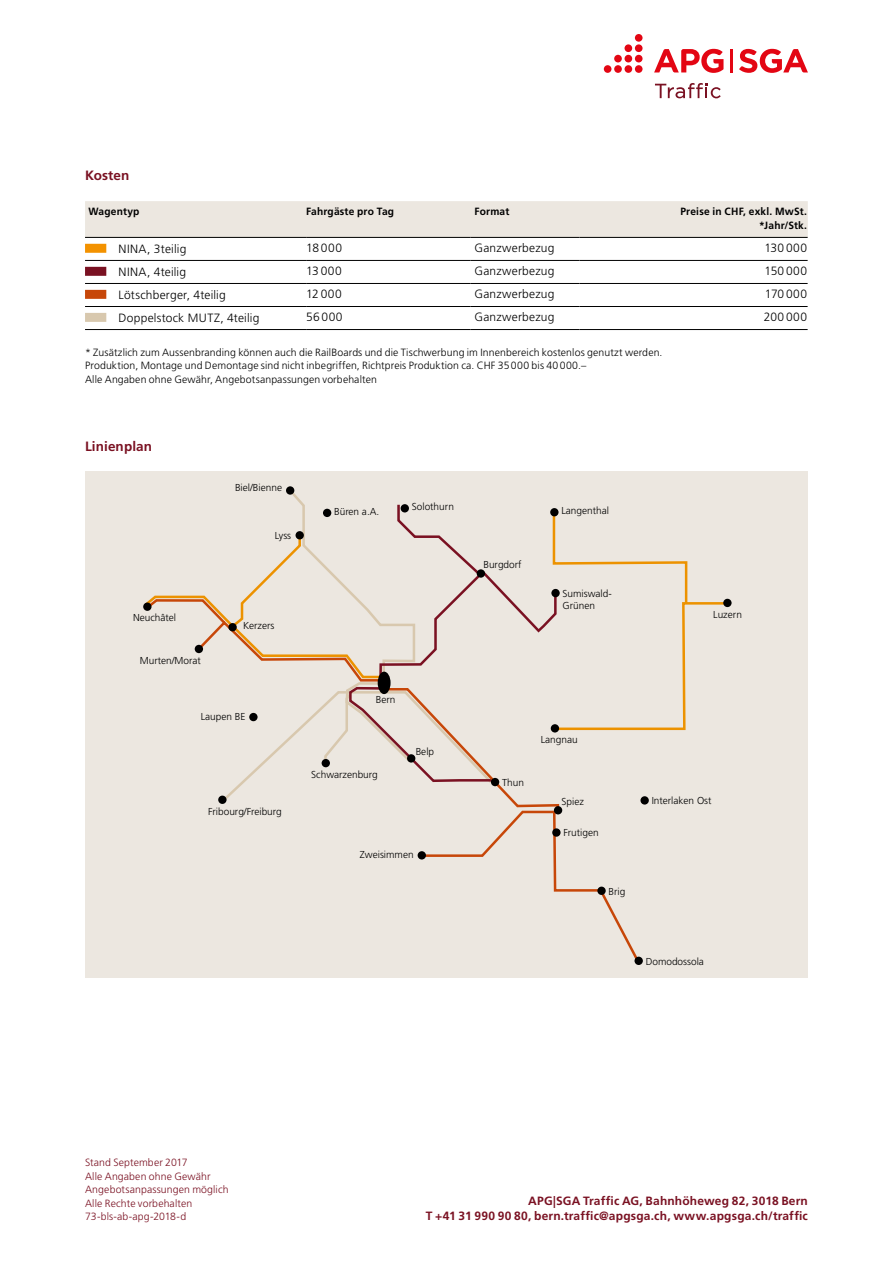
<style>
.page{position:relative;width:893px;height:1263px;background:#fff}
.page>*{position:absolute;margin:0;border:0;box-sizing:border-box;transform-origin:0 0}
.t1{font:700 13.5px "Frutiger LT Std";letter-spacing:.01em;color:#7a1122}
.t2{font:300 12px "Frutiger LT Std";letter-spacing:.02em;color:#000}
.t3{font:700 12px/15px "Frutiger LT Std";letter-spacing:.015em;color:#7a1122;text-align:right}
.t4{font:300 10.5px/13.5px "Frutiger LT Std";letter-spacing:.01em;color:#000}
.t5{font:300 10.5px/13.5px "Frutiger LT Std";letter-spacing:.01em;color:#7a1122}
.t6{font:700 10.5px/13.5px "Frutiger LT Std";letter-spacing:.02em;color:#000;text-align:right}
.t7{font:300 10.05px/12.1px "Frutiger LT Std";color:#000}
</style>
<div class="page">
<div style="left:85px;top:471px;width:723px;height:507px;background:#ece7e0"></div>
<svg style="left:147px;top:487px;width:582px;height:478px"></svg>
<div style="left:286px;top:486px;width:8px;height:9px;background:#000;border-radius:50%"></div>
<div style="left:477px;top:569px;width:8px;height:9px;background:#000;border-radius:50%"></div>
<div style="left:195px;top:645px;width:8px;height:8px;background:#000;border-radius:50%"></div>
<div style="left:322px;top:759px;width:8px;height:8px;background:#000;border-radius:50%"></div>
<div style="left:143px;top:602px;width:9px;height:9px;background:#000;border-radius:50%"></div>
<div style="left:218px;top:796px;width:9px;height:8px;background:#000;border-radius:50%"></div>
<div style="left:323px;top:509px;width:8px;height:8px;background:#000;border-radius:50%"></div>
<div style="left:597px;top:887px;width:9px;height:8px;background:#000;border-radius:50%"></div>
<div style="left:634px;top:957px;width:9px;height:8px;background:#000;border-radius:50%"></div>
<div style="left:552px;top:828px;width:9px;height:9px;background:#000;border-radius:50%"></div>
<div style="left:640px;top:796px;width:9px;height:8px;background:#000;border-radius:50%"></div>
<div style="left:491px;top:778px;width:8px;height:8px;background:#000;border-radius:50%"></div>
<div style="left:407px;top:754px;width:8px;height:8px;background:#000;border-radius:50%"></div>
<div style="left:378px;top:672px;width:13px;height:22px;background:#000;border-radius:50%"></div>
<div style="left:551px;top:589px;width:9px;height:8px;background:#000;border-radius:50%"></div>
<div style="left:401px;top:504px;width:8px;height:8px;background:#000;border-radius:50%"></div>
<div style="left:554px;top:806px;width:8px;height:8px;background:#000;border-radius:50%"></div>
<div style="left:228px;top:623px;width:9px;height:8px;background:#000;border-radius:50%"></div>
<div style="left:550px;top:508px;width:8px;height:8px;background:#000;border-radius:50%"></div>
<div style="left:723px;top:599px;width:9px;height:8px;background:#000;border-radius:50%"></div>
<div style="left:551px;top:724px;width:8px;height:8px;background:#000;border-radius:50%"></div>
<div style="left:296px;top:531px;width:8px;height:8px;background:#000;border-radius:50%"></div>
<div style="left:418px;top:851px;width:8px;height:8px;background:#000;border-radius:50%"></div>
<div style="left:249px;top:713px;width:9px;height:8px;background:#000;border-radius:50%"></div>
<hr style="left:731px;top:49px;width:2px;height:24px;background:#e30613">
<svg style="left:739px;top:49px;width:69px;height:24px"></svg>
<div style="left:604px;top:65px;width:7px;height:8px;background:#e30613;border-radius:50%"></div>
<div style="left:614px;top:65px;width:8px;height:8px;background:#e30613;border-radius:50%"></div>
<div style="left:614px;top:55px;width:8px;height:7px;background:#e30613;border-radius:50%"></div>
<div style="left:624px;top:65px;width:8px;height:8px;background:#e30613;border-radius:50%"></div>
<div style="left:624px;top:55px;width:8px;height:7px;background:#e30613;border-radius:50%"></div>
<div style="left:624px;top:44px;width:8px;height:8px;background:#e30613;border-radius:50%"></div>
<div style="left:635px;top:65px;width:7px;height:8px;background:#e30613;border-radius:50%"></div>
<div style="left:635px;top:55px;width:7px;height:7px;background:#e30613;border-radius:50%"></div>
<div style="left:635px;top:44px;width:7px;height:8px;background:#e30613;border-radius:50%"></div>
<div style="left:635px;top:34px;width:7px;height:8px;background:#e30613;border-radius:50%"></div>
<svg style="left:654px;top:49px;width:69px;height:24px"></svg>
<svg style="left:655px;top:83px;width:66px;height:15px"></svg>
<div style="left:85px;top:201px;width:723px;height:37px;background:#ece7e0"></div>
<hr style="left:85px;top:260px;width:221px;height:1px;background:#000">
<hr style="left:306px;top:260px;width:164px;height:1px;background:#000">
<hr style="left:470px;top:260px;width:110px;height:1px;background:#000">
<hr style="left:580px;top:260px;width:227px;height:1px;background:#000">
<hr style="left:85px;top:283px;width:221px;height:1px;background:#000">
<hr style="left:306px;top:283px;width:164px;height:1px;background:#000">
<hr style="left:470px;top:283px;width:110px;height:1px;background:#000">
<hr style="left:580px;top:283px;width:227px;height:1px;background:#000">
<hr style="left:85px;top:306px;width:221px;height:1px;background:#000">
<hr style="left:306px;top:306px;width:164px;height:1px;background:#000">
<hr style="left:470px;top:306px;width:110px;height:1px;background:#000">
<hr style="left:580px;top:306px;width:227px;height:1px;background:#000">
<hr style="left:85px;top:329px;width:221px;height:1px;background:#000">
<hr style="left:306px;top:329px;width:164px;height:1px;background:#000">
<hr style="left:470px;top:329px;width:110px;height:1px;background:#000">
<hr style="left:580px;top:329px;width:227px;height:1px;background:#000">
<div style="left:85px;top:244px;width:21px;height:9px;background:#f39200"></div>
<div style="left:85px;top:267px;width:21px;height:9px;background:#7a1122"></div>
<div style="left:85px;top:290px;width:21px;height:9px;background:#c74709"></div>
<div style="left:85px;top:313px;width:21px;height:9px;background:#d8c8ae"></div>
<p class="t1" style="left:85px;top:168px;width:46px">Kosten</p>
<p class="t6" style="left:88px;top:204px;width:53px">Wagentyp</p>
<p class="t6" style="left:306px;top:205px;width:89px">Fahrgäste pro Tag</p>
<p class="t6" style="left:475px;top:205px;width:36px">Format</p>
<p class="t6" style="left:680px;top:205px;width:128px">Preise in CHF, exkl. MwSt. *Jahr/Stk.</p>
<p class="t2" style="left:119px;top:242px;width:69px">NINA, 3teilig</p>
<p class="t2" style="left:306px;top:241px;width:37px">18000</p>
<p class="t2" style="left:475px;top:241px;width:81px">Ganzwerbezug</p>
<p class="t2" style="left:764px;top:241px;width:44px">130000</p>
<p class="t2" style="left:119px;top:265px;width:69px">NINA, 4teilig</p>
<p class="t2" style="left:306px;top:264px;width:37px">13000</p>
<p class="t2" style="left:475px;top:264px;width:81px">Ganzwerbezug</p>
<p class="t2" style="left:764px;top:264px;width:44px">150000</p>
<p class="t2" style="left:119px;top:288px;width:109px">Lötschberger, 4teilig</p>
<p class="t2" style="left:306px;top:287px;width:37px">12000</p>
<p class="t2" style="left:475px;top:287px;width:81px">Ganzwerbezug</p>
<p class="t2" style="left:765px;top:287px;width:44px">170000</p>
<p class="t2" style="left:119px;top:311px;width:142px">Doppelstock MUTZ, 4teilig</p>
<p class="t2" style="left:306px;top:310px;width:38px">56000</p>
<p class="t2" style="left:475px;top:310px;width:81px">Ganzwerbezug</p>
<p class="t2" style="left:764px;top:310px;width:45px">200000</p>
<p class="t4" style="left:85px;top:346px;width:579px">* Zusätzlich zum Aussenbranding können auch die RailBoards und die Tischwerbung im Innenbereich kostenlos genutzt werden.<br>Produktion, Montage und Demontage sind nicht inbegriffen, Richtpreis Produktion ca. CHF 35000 bis 40000.–<br>Alle Angaben ohne Gewähr, Angebotsanpassungen vorbehalten</p>
<p class="t1" style="left:85px;top:438px;width:69px">Linienplan</p>
<p class="t7" style="left:235px;top:481px;width:49px">Biel/Bienne</p>
<p class="t7" style="left:275px;top:529px;width:18px">Lyss</p>
<p class="t7" style="left:334px;top:506px;width:47px">Büren a.A.</p>
<p class="t7" style="left:412px;top:500px;width:44px">Solothurn</p>
<p class="t7" style="left:133px;top:612px;width:45px">Neuchâtel</p>
<p class="t7" style="left:140px;top:654px;width:63px">Murten/Morat</p>
<p class="t7" style="left:243px;top:619px;width:33px">Kerzers</p>
<p class="t7" style="left:201px;top:711px;width:46px">Laupen BE</p>
<p class="t7" style="left:208px;top:806px;width:75px">Fribourg/Freiburg</p>
<p class="t7" style="left:376px;top:694px;width:21px">Bern</p>
<p class="t7" style="left:311px;top:768px;width:68px">Schwarzenburg</p>
<p class="t7" style="left:416px;top:746px;width:20px">Belp</p>
<p class="t7" style="left:360px;top:848px;width:55px">Zweisimmen</p>
<p class="t7" style="left:483px;top:558px;width:40px">Burgdorf</p>
<p class="t7" style="left:561px;top:504px;width:49px">Langenthal</p>
<p class="t7" style="left:563px;top:587px;width:51px">Sumiswald-<br>Grünen</p>
<p class="t7" style="left:713px;top:608px;width:30px">Luzern</p>
<p class="t7" style="left:502px;top:776px;width:23px">Thun</p>
<p class="t7" style="left:541px;top:734px;width:38px">Langnau</p>
<p class="t7" style="left:561px;top:795px;width:24px">Spiez</p>
<p class="t7" style="left:563px;top:827px;width:37px">Frutigen</p>
<p class="t7" style="left:608px;top:885px;width:18px">Brig</p>
<p class="t7" style="left:652px;top:795px;width:61px">Interlaken Ost</p>
<p class="t7" style="left:646px;top:955px;width:60px">Domodossola</p>
<p class="t5" style="left:85px;top:1156px;width:145px">Stand September 2017<br>Alle Angaben ohne Gewähr<br>Angebotsanpassungen möglich<br>Alle Rechte vorbehalten<br>73-bls-ab-apg-2018-d</p>
<p class="t3" style="left:426px;top:1194px;width:384px">APG|SGA Traffic AG, Bahnhöheweg 82, 3018 Bern<br>T +41 31 990 90 80, bern.traffic@apgsga.ch, www.apgsga.ch/traffic</p>
</div>
